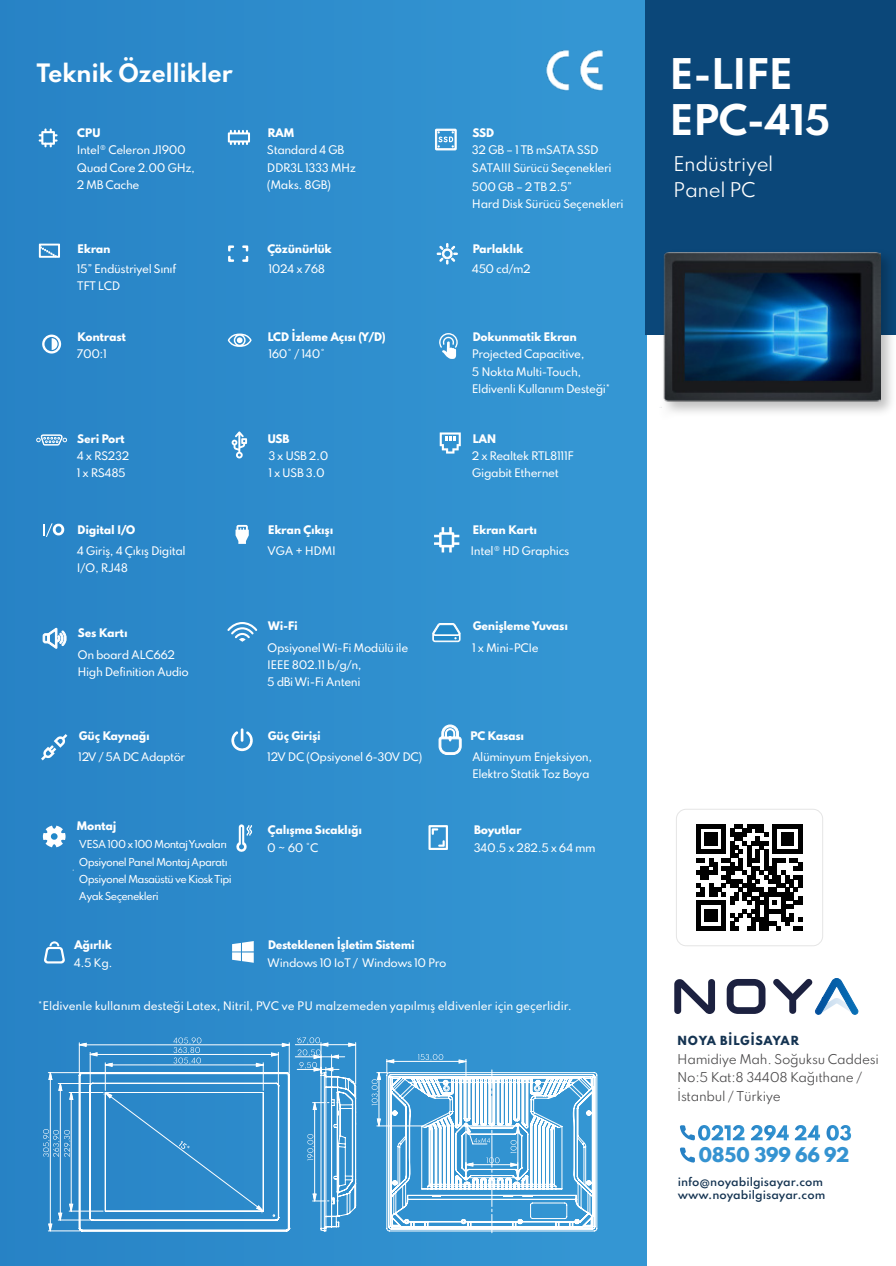
<style>
.page{position:relative;width:896px;height:1266px;background:#fff}
.page>*{position:absolute;margin:0;border:0;box-sizing:border-box;transform-origin:0 0}
.t1{font:700 37.5px/46.5px "Spartan";letter-spacing:-.025em;color:#fff}
.t2{font:700 22.5px "Spartan";letter-spacing:-.02em;color:#fff}
.t3{font:18px/25.5px "Spartan";letter-spacing:-.025em;color:#fff}
.t4{font:800 18px "Spartan";letter-spacing:-.02em;color:#3593d1}
.t5{font:12px/18.8px "Spartan";letter-spacing:-.025em;color:#4a494a}
.t6{font:800 11.1px "Spartan";letter-spacing:.05em;color:#153452}
.t7{font:500 10.5px/17.2px "Spartan";letter-spacing:-.04em;color:#fff}
.t8{font:800 10.5px "Spartan";letter-spacing:-.03em;color:#fff}
.t9{font:500 10.5px "Spartan";letter-spacing:-.015em;color:#fff}
.t10{font:600 10.5px/13.5px "Spartan";color:#153452}
.t11{font:500 9.75px/17.2px "Spartan";letter-spacing:-.065em;color:#fff}
</style>
<div class="page">
<div style="left:0;top:0;width:647px;height:1266px;background:#2e8dcd"></div>
<svg style="left:435px;top:129px;width:22px;height:21px"></svg>
<svg style="left:39px;top:128px;width:19px;height:19px"></svg>
<svg style="left:228px;top:130px;width:22px;height:15px"></svg>
<svg style="left:437px;top:243px;width:21px;height:21px"></svg>
<svg style="left:38px;top:243px;width:22px;height:15px"></svg>
<svg style="left:228px;top:245px;width:7px;height:17px"></svg>
<svg style="left:242px;top:245px;width:7px;height:17px"></svg>
<svg style="left:440px;top:432px;width:21px;height:22px"></svg>
<svg style="left:36px;top:434px;width:31px;height:12px"></svg>
<svg style="left:231px;top:431px;width:16px;height:28px"></svg>
<svg style="left:439px;top:333px;width:19px;height:26px"></svg>
<svg style="left:42px;top:335px;width:19px;height:19px"></svg>
<svg style="left:228px;top:334px;width:24px;height:13px"></svg>
<svg style="left:41px;top:734px;width:26px;height:26px"></svg>
<svg style="left:227px;top:622px;width:30px;height:20px"></svg>
<svg style="left:432px;top:623px;width:29px;height:19px"></svg>
<svg style="left:236px;top:824px;width:16px;height:28px"></svg>
<svg style="left:428px;top:825px;width:20px;height:25px"></svg>
<svg style="left:43px;top:628px;width:24px;height:20px"></svg>
<svg style="left:236px;top:525px;width:13px;height:19px"></svg>
<svg style="left:434px;top:527px;width:25px;height:25px"></svg>
<svg style="left:231px;top:728px;width:22px;height:23px"></svg>
<svg style="left:439px;top:724px;width:23px;height:31px"></svg>
<svg style="left:42px;top:825px;width:24px;height:23px"></svg>
<div style="left:51px;top:833px;width:7px;height:7px;border:2px solid #2188c9;border-radius:50%"></div>
<div style="left:645px;top:0;width:251px;height:334px;background:#0b4779"></div>
<svg style="left:232px;top:941px;width:22px;height:22px"></svg>
<div style="left:676px;top:809px;width:147px;height:137px;border:1px solid #e5e5e5;border-radius:10px"></div>
<svg style="left:696px;top:824px;width:106px;height:106px"></svg>
<img style="left:44px;top:947px;width:21px;height:16px">
<svg style="left:49px;top:941px;width:10px;height:5px"></svg>
<svg style="left:43px;top:523px;width:21px;height:14px"></svg>
<svg style="left:43px;top:1129px;width:5px;height:28px"></svg>
<svg style="left:48px;top:1072px;width:324px;height:160px"></svg>
<svg style="left:78px;top:1037px;width:279px;height:194px"></svg>
<svg style="left:372px;top:1054px;width:225px;height:179px"></svg>
<img style="left:651px;top:253px;width:245px;height:160px">
<img style="left:659px;top:252px;width:221px;height:155px">
<svg style="left:751px;top:1125px;width:38px;height:15px"></svg>
<svg style="left:795px;top:1125px;width:25px;height:15px"></svg>
<svg style="left:826px;top:1125px;width:25px;height:15px"></svg>
<svg style="left:680px;top:1125px;width:65px;height:15px"></svg>
<svg style="left:680px;top:1147px;width:15px;height:15px"></svg>
<img style="left:546px;top:49px;width:57px;height:42px">
<svg style="left:727px;top:979px;width:38px;height:35px"></svg>
<svg style="left:674px;top:979px;width:41px;height:35px"></svg>
<svg style="left:773px;top:978px;width:85px;height:37px"></svg>
<h2 class="t2" style="left:36px;top:56px;width:198px">Teknik Özellikler</h2>
<p class="t8" style="left:77px;top:125px;width:25px">CPU</p>
<p class="t7" style="left:77px;top:141px;width:120px">Intel® Celeron J1900<br>Quad Core 2.00 GHz,<br>2 MB Cache</p>
<p class="t8" style="left:77px;top:241px;width:35px">Ekran</p>
<p class="t7" style="left:77px;top:260px;width:101px">15” Endüstriyel Sınıf<br>TFT LCD</p>
<p class="t8" style="left:77px;top:329px;width:50px">Kontrast</p>
<p class="t7" style="left:77px;top:345px;width:32px">700:1</p>
<p class="t8" style="left:77px;top:430px;width:49px">Seri Port</p>
<p class="t7" style="left:77px;top:446px;width:54px">4 x RS232<br>1 x RS485</p>
<p class="t8" style="left:77px;top:522px;width:60px">Digital I/O</p>
<p class="t7" style="left:77px;top:542px;width:111px;line-height:16.5px">4 Giriş, 4 Çıkış Digital<br>I/O, RJ48</p>
<p class="t8" style="left:78px;top:625px;width:51px">Ses Kartı</p>
<p class="t7" style="left:77px;top:645px;width:113px">On board ALC662<br>High Definition Audio</p>
<p class="t8" style="left:79px;top:728px;width:73px">Güç Kaynağı</p>
<p class="t7" style="left:78px;top:748px;width:109px">12V / 5A DC Adaptör</p>
<p class="t8" style="left:76px;top:818px;width:42px">Montaj</p>
<p class="t11" style="left:79px;top:835px;width:154px">VESA 100 x 100 Montaj Yuvaları<br>Opsiyonel Panel Montaj Aparatı<br>Opsiyonel Masaüstü ve Kiosk Tipi<br>Ayak Seçenekleri</p>
<p class="t8" style="left:74px;top:937px;width:39px">Ağırlık</p>
<p class="t7" style="left:74px;top:954px;width:40px">4.5 Kg.</p>
<p class="t8" style="left:267px;top:125px;width:29px">RAM</p>
<p class="t7" style="left:267px;top:141px;width:91px">Standard 4 GB<br>DDR3L 1333 MHz (Maks. 8GB)</p>
<p class="t8" style="left:472px;top:125px;width:23px">SSD</p>
<p class="t7" style="left:472px;top:141px;width:141px">32 GB – 1 TB mSATA SSD<br>SATAIII Sürücü Seçenekleri</p>
<p class="t7" style="left:472px;top:178px;width:153px">500 GB – 2 TB 2.5”<br>Hard Disk Sürücü Seçenekleri</p>
<p class="t8" style="left:267px;top:241px;width:66px">Çözünürlük</p>
<p class="t7" style="left:268px;top:260px;width:58px">1024 x 768</p>
<p class="t8" style="left:472px;top:241px;width:52px">Parlaklık</p>
<p class="t7" style="left:472px;top:260px;width:60px">450 cd/m2</p>
<p class="t8" style="left:267px;top:329px;width:120px">LCD İzleme Açısı (Y/D)</p>
<p class="t7" style="left:268px;top:345px;width:58px">160° / 140°</p>
<p class="t8" style="left:472px;top:329px;width:106px">Dokunmatik Ekran</p>
<p class="t7" style="left:472px;top:345px;width:140px">Projected Capacitive,<br>5 Nokta Multi-Touch,<br>Eldivenli Kullanım Desteği*</p>
<p class="t8" style="left:267px;top:430px;width:24px">USB</p>
<p class="t7" style="left:268px;top:446px;width:62px">3 x USB 2.0<br>1 x USB 3.0</p>
<p class="t8" style="left:472px;top:430px;width:26px">LAN</p>
<p class="t7" style="left:472px;top:446px;width:104px">2 x Realtek RTL8111F<br>Gigabit Ethernet</p>
<p class="t8" style="left:268px;top:522px;width:67px">Ekran Çıkışı</p>
<p class="t7" style="left:267px;top:542px;width:70px">VGA + HDMI</p>
<p class="t8" style="left:473px;top:522px;width:66px">Ekran Kartı</p>
<p class="t7" style="left:471px;top:542px;width:100px">Intel® HD Graphics</p>
<p class="t8" style="left:268px;top:618px;width:32px">Wi-Fi</p>
<p class="t7" style="left:267px;top:638px;width:143px">Opsiyonel Wi-Fi Modülü ile<br>IEEE 802.11 b/g/n,<br>5 dBi Wi-Fi Anteni</p>
<p class="t8" style="left:473px;top:618px;width:97px">Genişleme Yuvası</p>
<p class="t7" style="left:472px;top:638px;width:68px">1 x Mini-PCIe</p>
<p class="t8" style="left:268px;top:728px;width:54px">Güç Girişi</p>
<p class="t7" style="left:267px;top:748px;width:157px">12V DC (Opsiyonel 6-30V DC)</p>
<p class="t7" style="left:472px;top:748px;width:122px">Alüminyum Enjeksiyon,<br>Elektro Statik Toz Boya</p>
<p class="t8" style="left:470px;top:728px;width:56px">PC Kasası</p>
<p class="t8" style="left:268px;top:822px;width:96px">Çalışma Sıcaklığı</p>
<p class="t7" style="left:267px;top:839px;width:53px">0 ~ 60 °C</p>
<p class="t8" style="left:474px;top:822px;width:49px">Boyutlar</p>
<p class="t7" style="left:474px;top:839px;width:124px">340.5 x 282.5 x 64 mm</p>
<p class="t8" style="left:268px;top:937px;width:149px">Desteklenen İşletim Sistemi</p>
<p class="t7" style="left:267px;top:954px;width:181px">Windows 10 IoT / Windows 10 Pro</p>
<p class="t9" style="left:38px;top:997px;width:536px">*Eldivenle kullanım desteği Latex, Nitril, PVC ve PU malzemeden yapılmış eldivenler için geçerlidir.</p>
<h1 class="t1" style="left:669px;top:50px;width:163px">E-LIFE<br>EPC-415</h1>
<h3 class="t3" style="left:673px;top:151px;width:102px">Endüstriyel<br>Panel PC</h3>
<p class="t6" style="left:677px;top:1032px;width:123px">NOYA BİLGİSAYAR</p>
<p class="t5" style="left:677px;top:1049px;width:203px">Hamidiye Mah. Soğuksu Caddesi<br>No:5 Kat:8 34408 Kağıthane /<br>İstanbul / Türkiye</p>
<h3 class="t4" style="left:698px;top:1141px;width:153px">0850 399 66 92</h3>
<p class="t10" style="left:678px;top:1174px;width:149px">info@noyabilgisayar.com www.noyabilgisayar.com</p>
</div>
